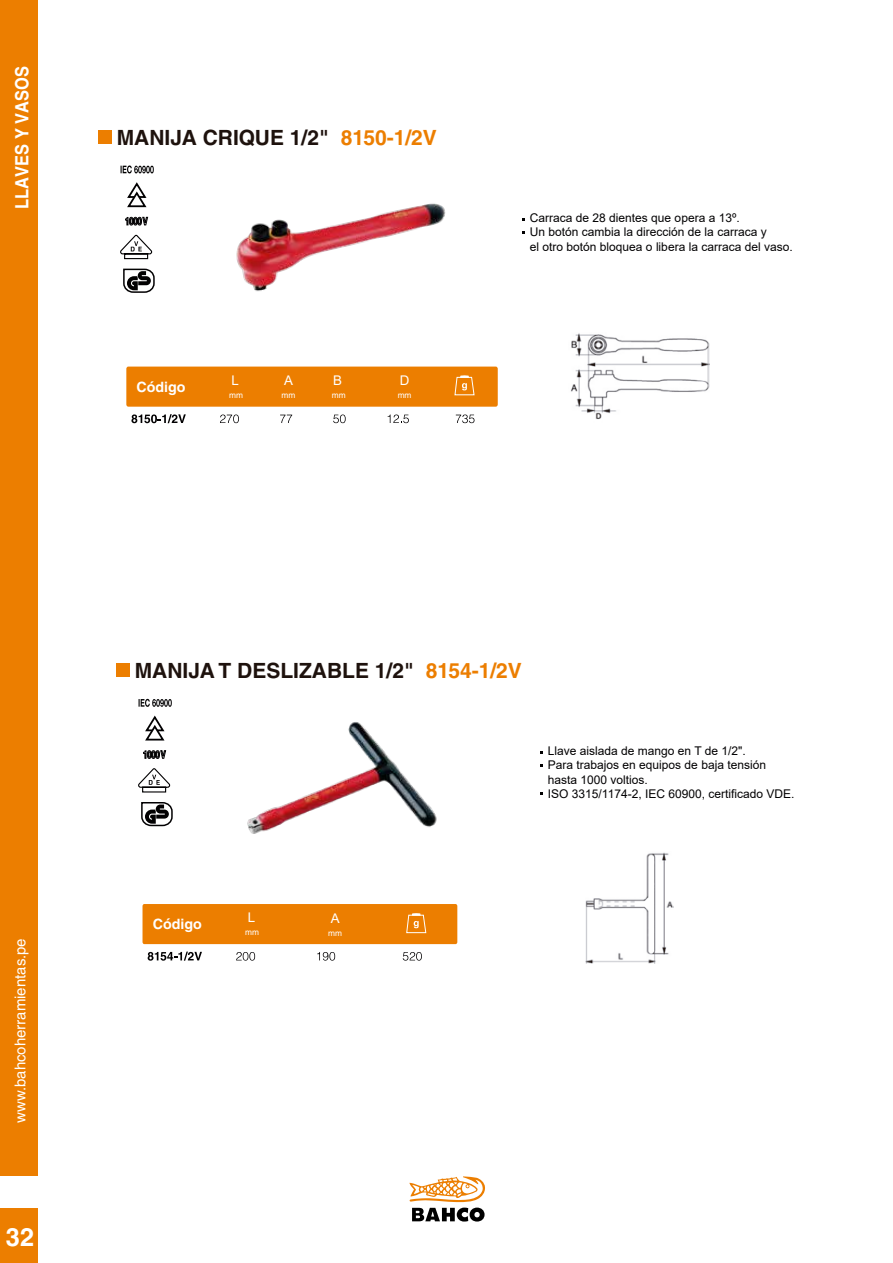
<style>
.page{position:relative;width:893px;height:1263px;background:#fff}
.page>*{position:absolute;margin:0;border:0;box-sizing:border-box;transform-origin:0 0}
.t1{font:700 25.35px "Helvetica LT Std";color:#fff}
.t2{font:700 21px "Helvetica LT Std";color:#1e120d}
.t3{font:700 18.3px "Helvetica LT Std";color:#fff;scale:.9 1}
.t4{font:15px "Helvetica LT Std";color:#fff}
.t5{font:700 14.25px "Helvetica LT Std";color:#fff}
.t6{font:13.35px "Arial";color:#fff}
.t7{font:12px/14.4px "Arial";color:#020102}
.t8{font:8.4px "Helvetica LT Std";color:#fff}
.s1{color:#ec7e00}
</style>
<div class="page">
<img style="left:247px;top:722px;width:190px;height:112px">
<img style="left:571px;top:333px;width:138px;height:86px">
<img style="left:236px;top:203px;width:210px;height:89px">
<svg style="left:127px;top:182px;width:20px;height:26px"></svg>
<svg style="left:121px;top:165px;width:33px;height:8px"></svg>
<svg style="left:123px;top:268px;width:32px;height:25px"></svg>
<svg style="left:120px;top:234px;width:33px;height:26px"></svg>
<svg style="left:125px;top:217px;width:23px;height:9px"></svg>
<svg style="left:131px;top:414px;width:55px;height:9px"></svg>
<svg style="left:220px;top:414px;width:19px;height:9px"></svg>
<svg style="left:280px;top:415px;width:12px;height:8px"></svg>
<svg style="left:333px;top:414px;width:13px;height:9px"></svg>
<svg style="left:388px;top:414px;width:21px;height:9px"></svg>
<svg style="left:456px;top:414px;width:18px;height:9px"></svg>
<div style="left:126px;top:367px;width:372px;height:40px;background:#ec7e00;border-radius:2px"></div>
<div style="left:98px;top:130px;width:14px;height:14px;background:#ec7e00"></div>
<svg style="left:454px;top:375px;width:21px;height:20px"></svg>
<svg style="left:145px;top:715px;width:20px;height:26px"></svg>
<svg style="left:139px;top:699px;width:33px;height:8px"></svg>
<svg style="left:141px;top:802px;width:32px;height:25px"></svg>
<svg style="left:138px;top:768px;width:33px;height:25px"></svg>
<svg style="left:143px;top:750px;width:23px;height:9px"></svg>
<svg style="left:148px;top:951px;width:54px;height:10px"></svg>
<svg style="left:236px;top:952px;width:19px;height:8px"></svg>
<svg style="left:317px;top:952px;width:18px;height:8px"></svg>
<svg style="left:403px;top:952px;width:19px;height:8px"></svg>
<div style="left:143px;top:904px;width:314px;height:40px;background:#ec7e00;border-radius:2px"></div>
<div style="left:116px;top:664px;width:14px;height:13px;background:#ec7e00"></div>
<svg style="left:406px;top:913px;width:20px;height:20px"></svg>
<img style="left:586px;top:852px;width:88px;height:112px">
<div style="left:0;top:1208px;width:38px;height:55px;background:#ec7e00"></div>
<div style="left:0;top:0;width:38px;height:1176px;background:#ec7e00"></div>
<svg style="left:409px;top:1176px;width:76px;height:45px"></svg>
<h3 class="t3" style="left:11px;top:209px;width:160px;rotate:-90deg">LLAVES Y VASOS</h3>
<h2 class="t2" style="left:117px;top:124px;width:322px">MANIJA CRIQUE 1/2" <span class="s1">8150-1/2V</span></h2>
<p class="t5" style="left:137px;top:378px;width:50px">Código</p>
<p class="t6" style="left:232px;top:371px;width:9px">L</p>
<p class="t8" style="left:229px;top:390px;width:15px">mm</p>
<p class="t6" style="left:284px;top:371px;width:10px">A</p>
<p class="t8" style="left:282px;top:391px;width:15px">mm</p>
<p class="t6" style="left:333px;top:372px;width:10px">B</p>
<p class="t8" style="left:332px;top:390px;width:15px">mm</p>
<p class="t6" style="left:400px;top:371px;width:11px">D</p>
<p class="t8" style="left:398px;top:390px;width:15px">mm</p>
<p class="t7" style="left:530px;top:210px;width:264px">Carraca de 28 dientes que opera a 13º.<br>Un botón cambia la dirección de la carraca y<br>el otro botón bloquea o libera la carraca del vaso.</p>
<p class="t4" style="left:11px;top:1123px;width:186px;rotate:-90deg">www.bahcoherramientas.pe</p>
<h1 class="t1" style="left:6px;top:1221px;width:30px">32</h1>
<h2 class="t2" style="left:135px;top:658px;width:389px">MANIJA T DESLIZABLE 1/2" <span class="s1">8154-1/2V</span></h2>
<p class="t7" style="left:548px;top:743px;width:248px">Llave aislada de mango en T de 1/2".<br>Para trabajos en equipos de baja tensión hasta 1000 voltios.<br>ISO 3315/1174-2, IEC 60900, certificado VDE.</p>
<p class="t5" style="left:153px;top:915px;width:50px">Código</p>
<p class="t6" style="left:248px;top:908px;width:9px">L</p>
<p class="t8" style="left:245px;top:928px;width:15px">mm</p>
<p class="t6" style="left:331px;top:909px;width:10px">A</p>
<p class="t8" style="left:328px;top:928px;width:15px">mm</p>
</div>
